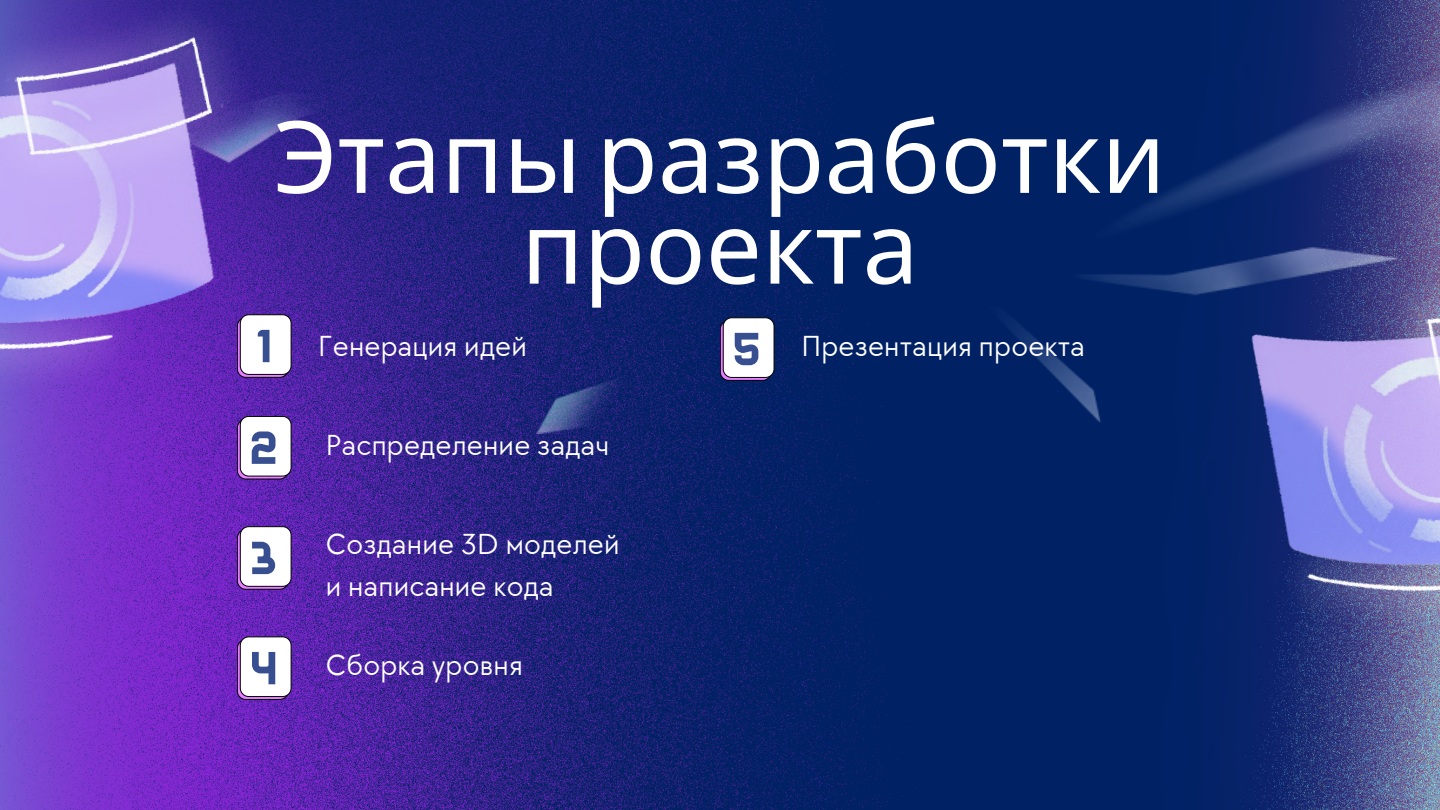
<style>
.page{position:relative;width:1440px;height:810px;background:#fff}
.page>*{position:absolute;margin:0;border:0;box-sizing:border-box;transform-origin:0 0}
.t1{font:100px/90.8px "Noto Sans";color:#fff;text-align:center}
.t2{font:68.4px "Ara Hamah Al Fidaa";color:#374f90}
.t3{font:30px/42px "TT Chocolates";letter-spacing:.01em;color:#fff}
</style>
<div class="page">
<img style="left:0;top:433px;width:1440px;height:377px">
<img style="left:305px;top:0;width:1135px;height:433px">
<img style="left:1217px;top:223px;width:223px;height:453px">
<img style="left:0;top:0;width:305px;height:434px">
<svg style="left:237px;top:416px;width:54px;height:63px"></svg>
<svg style="left:237px;top:526px;width:54px;height:64px"></svg>
<svg style="left:237px;top:637px;width:54px;height:63px"></svg>
<svg style="left:720px;top:318px;width:54px;height:63px"></svg>
<h1 class="t1" style="left:274px;top:109px;width:893px">Этапыразработки проекта</h1>
<p class="t3" style="left:318px;top:326px;width:210px">Генерация идей</p>
<p class="t2" style="left:255px;top:303px;width:18px">1</p>
<p class="t2" style="left:732px;top:306px;width:30px">5</p>
<p class="t3" style="left:801px;top:326px;width:285px">Презентация проекта</p>
<p class="t2" style="left:249px;top:405px;width:30px">2</p>
<p class="t3" style="left:326px;top:425px;width:285px">Распределение задач</p>
<p class="t2" style="left:249px;top:515px;width:29px">3</p>
<p class="t3" style="left:326px;top:524px;width:295px">Создание 3D моделей и написание кода</p>
<p class="t2" style="left:249px;top:625px;width:30px">4</p>
<p class="t3" style="left:326px;top:645px;width:199px">Сборка уровня</p>
</div>
